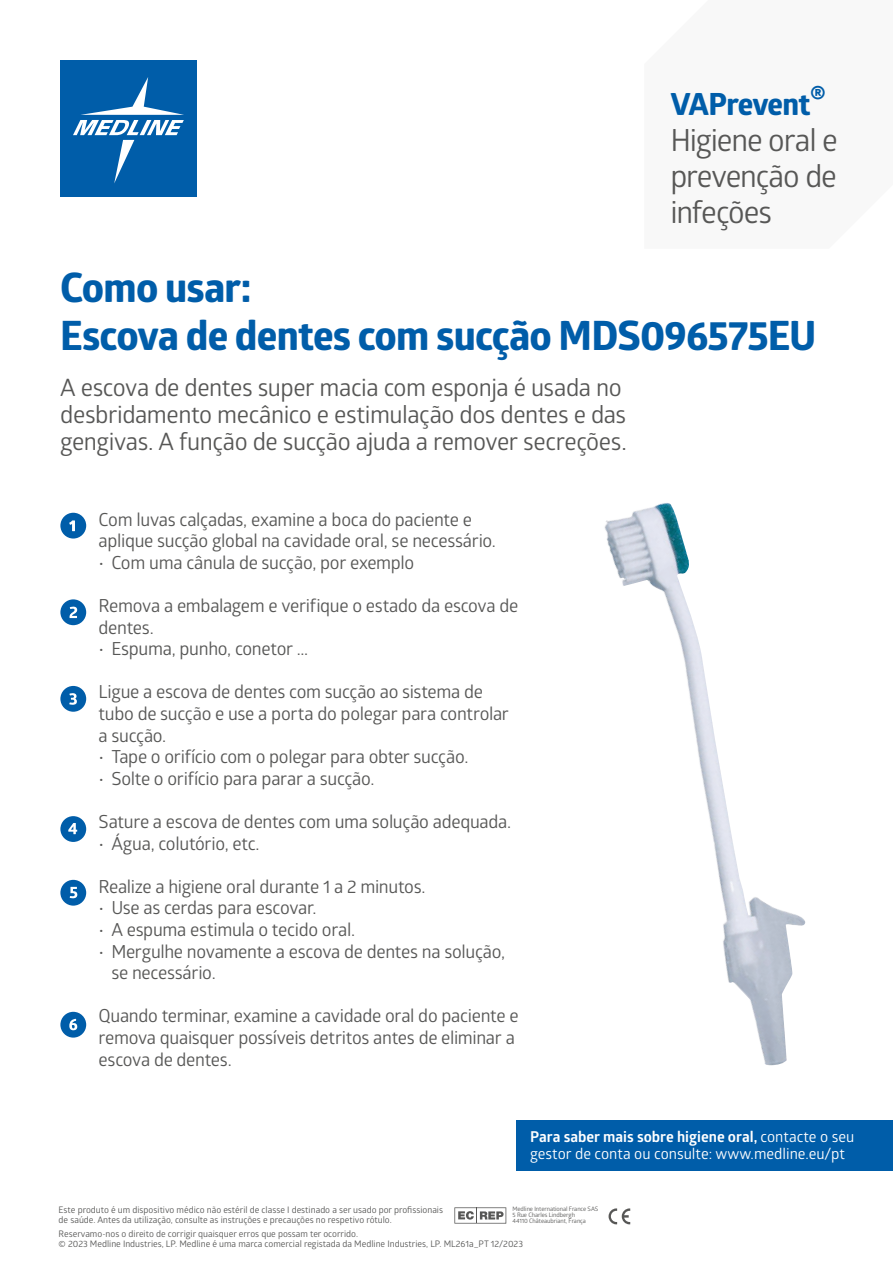
<style>
.page{position:relative;width:893px;height:1263px;background:#fff}
.page>*{position:absolute;margin:0;border:0;box-sizing:border-box;transform-origin:0 0}
.MEDLINE_-_Headline__L{font:700 40.5px "Globerx";letter-spacing:-.02em;color:#005da9}
.A3_Regular{font:30.6px/36px "Glober";letter-spacing:-.035em;color:#575756}
.MEDLINE_-_Sub-Headline{font:24px/27px "Glober";letter-spacing:-.02em;color:#575756}
.MEDLINE_-_Sub-Headline-2{font:18px/21.6px "Glober";letter-spacing:-.02em;color:#575756}
.t1{font:700 15px "Glober";color:#fff}
.t2{font:15px "Glober";color:#fff}
.t3{font:9px/10.5px "Glober";color:#575756}
.MEDLINE_-_Reference_Trademark{font:6.15px "Glober";letter-spacing:-.01em;color:#575756}
.s1{font-family:"Globerx";font-weight:700;color:#005da9}
.s2{font-weight:400}
</style>
<div class="page">
<div style="left:60px;top:513px;width:26px;height:25px;background:#005da9;border-radius:50%"></div>
<svg style="left:69px;top:520px;width:6px;height:11px"></svg>
<div style="left:60px;top:599px;width:26px;height:26px;background:#005da9;border-radius:50%"></div>
<svg style="left:70px;top:607px;width:7px;height:11px"></svg>
<div style="left:60px;top:686px;width:26px;height:26px;background:#005da9;border-radius:50%"></div>
<svg style="left:69px;top:693px;width:8px;height:12px"></svg>
<div style="left:60px;top:816px;width:26px;height:26px;background:#005da9;border-radius:50%"></div>
<svg style="left:68px;top:823px;width:9px;height:11px"></svg>
<div style="left:60px;top:880px;width:26px;height:26px;background:#005da9;border-radius:50%"></div>
<svg style="left:70px;top:887px;width:7px;height:11px"></svg>
<div style="left:60px;top:1012px;width:26px;height:25px;background:#005da9;border-radius:50%"></div>
<svg style="left:69px;top:1019px;width:8px;height:11px"></svg>
<div style="left:60px;top:60px;width:137px;height:137px;background:#005da9"></div>
<svg style="left:73px;top:77px;width:111px;height:106px"></svg>
<img style="left:604px;top:503px;width:202px;height:563px">
<div style="left:516px;top:1120px;width:377px;height:50px;background:#005da9"></div>
<svg style="left:609px;top:1208px;width:21px;height:16px"></svg>
<svg style="left:454px;top:1207px;width:52px;height:16px"></svg>
<p class="A3_Regular" style="left:670px;top:85px;width:169px"><span class="s1">VAPrevent</span><sup>®<br></sup>Higiene oral e prevenção de infeções</p>
<p class="MEDLINE_-_Headline__L" style="left:60px;top:259px;width:193px">Como usar:</p>
<p class="MEDLINE_-_Headline__L" style="left:60px;top:306px;width:758px">Escova de dentes com sucção MDS096575EU</p>
<p class="MEDLINE_-_Sub-Headline" style="left:60px;top:373px;width:568px">A escova de dentes super macia com esponja é usada no desbridamento mecânico e estimulação dos dentes e das gengivas. A função de sucção ajuda a remover secreções.</p>
<p class="MEDLINE_-_Sub-Headline-2" style="left:99px;top:508px;width:399px">Com luvas calçadas, examine a boca do paciente e aplique sucção global na cavidade oral, se necessário.</p>
<p class="MEDLINE_-_Sub-Headline-2" style="left:99px;top:551px;width:317px">• Com uma cânula de sucção, por exemplo</p>
<p class="MEDLINE_-_Sub-Headline-2" style="left:99px;top:594px;width:421px">Remova a embalagem e verifique o estado da escova de dentes.</p>
<p class="MEDLINE_-_Sub-Headline-2" style="left:99px;top:637px;width:211px">• Espuma, punho, conetor ...</p>
<p class="MEDLINE_-_Sub-Headline-2" style="left:99px;top:680px;width:412px">Ligue a escova de dentes com sucção ao sistema de tubo de sucção e use a porta do polegar para controlar a sucção.</p>
<p class="MEDLINE_-_Sub-Headline-2" style="left:99px;top:745px;width:371px">• Tape o orifício com o polegar para obter sucção.</p>
<p class="MEDLINE_-_Sub-Headline-2" style="left:99px;top:767px;width:278px">• Solte o orifício para parar a sucção.</p>
<p class="MEDLINE_-_Sub-Headline-2" style="left:99px;top:810px;width:414px">Sature a escova de dentes com uma solução adequada.</p>
<p class="MEDLINE_-_Sub-Headline-2" style="left:99px;top:832px;width:162px">• Água, colutório, etc.</p>
<p class="MEDLINE_-_Sub-Headline-2" style="left:99px;top:875px;width:329px">Realize a higiene oral durante 1 a 2 minutos.</p>
<p class="MEDLINE_-_Sub-Headline-2" style="left:99px;top:896px;width:219px">• Use as cerdas para escovar.</p>
<p class="MEDLINE_-_Sub-Headline-2" style="left:99px;top:918px;width:258px">• A espuma estimula o tecido oral.</p>
<p class="MEDLINE_-_Sub-Headline-2" style="left:111px;top:940px;width:395px;text-indent:-13px">• Mergulhe novamente a escova de dentes na solução, se necessário.</p>
<p class="MEDLINE_-_Sub-Headline-2" style="left:99px;top:1004px;width:421px">Quando terminar, examine a cavidade oral do paciente e remova quaisquer possíveis detritos antes de eliminar a escova de dentes.</p>
<p class="t1" style="left:530px;top:1126px;width:326px">Para saber mais sobre higiene oral, <span class="s2">contacte o seu</span></p>
<p class="t2" style="left:530px;top:1143px;width:316px">gestor de conta ou consulte: www.medline.eu/pt</p>
<p class="t3" style="left:59px;top:1204px;width:386px">Este produto é um dispositivo médico não estéril de classe I destinado a ser usado por profissionais de saúde. Antes da utilização, consulte as instruções e precauções no respetivo rótulo.</p>
<p class="t3" style="left:59px;top:1228px;width:466px">Reservamo-nos o direito de corrigir quaisquer erros que possam ter ocorrido.<br>© 2023 Medline Industries, LP. Medline é uma marca comercial registada da Medline Industries, LP. ML261a_PT 12/2023</p>
<p class="MEDLINE_-_Reference_Trademark" style="left:513px;top:1204px;width:87px">Medline International France SAS</p>
<p class="MEDLINE_-_Reference_Trademark" style="left:513px;top:1211px;width:64px">5 Rue Charles Lindbergh</p>
<p class="MEDLINE_-_Reference_Trademark" style="left:513px;top:1217px;width:75px">44110 Châteaubriant, França</p>
</div>
